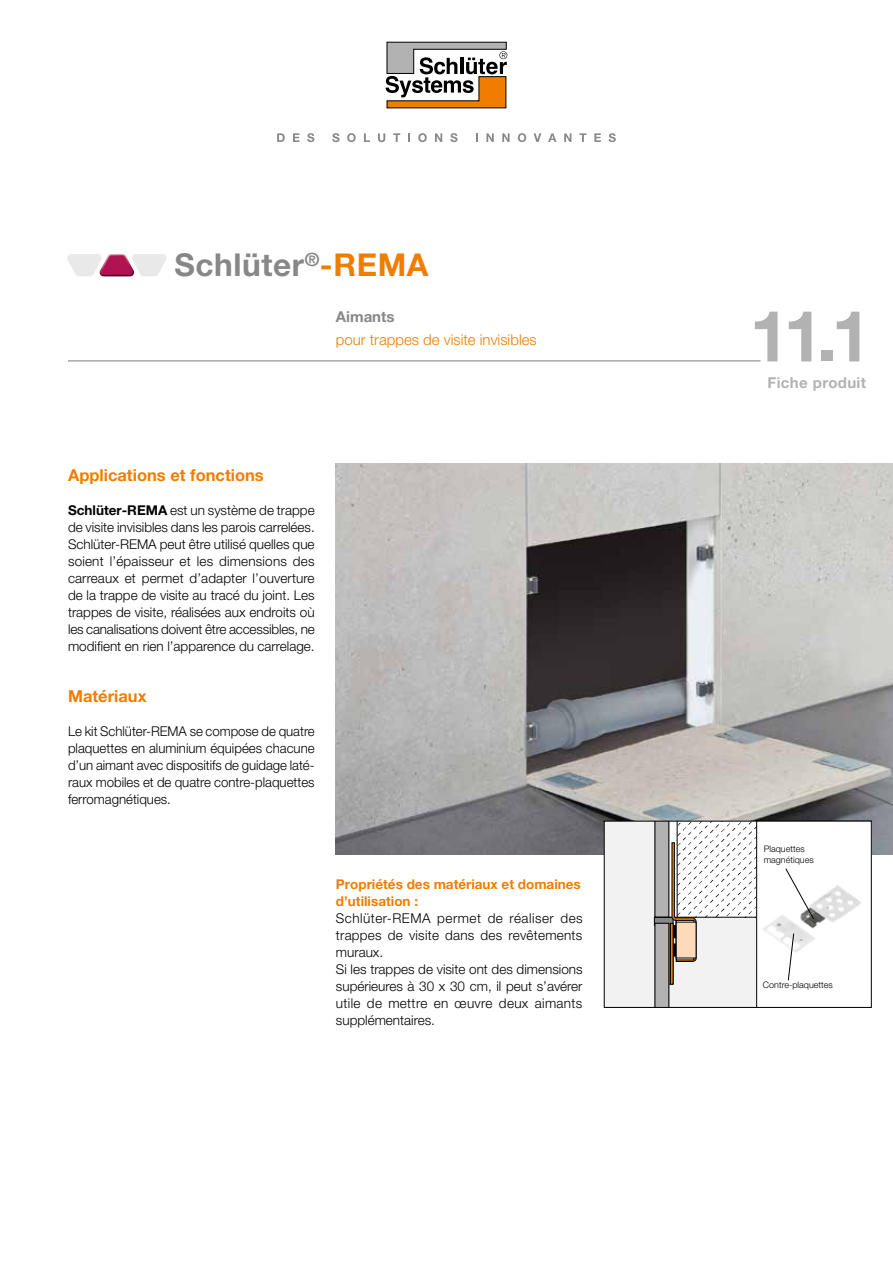
<style>
.page{position:relative;width:893px;height:1263px;background:#fff}
.page>*{position:absolute;margin:0;border:0;box-sizing:border-box;transform-origin:0 0}
.Datenblatt_Nr{font:700 71.25px "Helvetica Neue LT Pro";color:#b3b2b2}
.Titel{font:700 31.5px "Helvetica Neue LT Pro";letter-spacing:.02em;color:#878787}
.Überschrift{font:700 16.5px "Helvetica Neue LT Pro";color:#ef7d00}
.Untertitel_2{font:300 15px "Helvetica Neue LT Pro";color:#ef7d00}
.Datenblatt_Sprachen{font:700 15px "Helvetica Neue LT Pro";letter-spacing:.02em;color:#b3b2b2}
.Untertitel_1{font:700 15px "Helvetica Neue LT Pro";color:#878787}
.Fließtext{font:300 13.5px/17px "Helvetica Neue LT Pro";color:#000;text-align:justify}
.Unter-Überschrift{font:700 13.5px/17px "Helvetica Neue LT Pro";color:#ef7d00}
.Produktbeschreibung{font:300 9px "Helvetica Neue LT Pro";color:#000}
.s1{color:#ef7d00}
.s2{font-weight:700}
</style>
<div class="page">
<img style="left:336px;top:463px;width:557px;height:392px">
<div style="left:757px;top:821px;width:114px;height:186px;background:#fff"></div>
<img style="left:814px;top:885px;width:47px;height:54px">
<div style="left:756px;top:821px;width:116px;height:187px;border:1px solid #000"></div>
<svg style="left:604px;top:821px;width:210px;height:186px"></svg>
<svg style="left:386px;top:42px;width:121px;height:66px"></svg>
<svg style="left:277px;top:133px;width:8px;height:9px"></svg>
<svg style="left:293px;top:133px;width:6px;height:9px"></svg>
<svg style="left:307px;top:133px;width:7px;height:9px"></svg>
<svg style="left:332px;top:133px;width:7px;height:9px"></svg>
<svg style="left:347px;top:133px;width:9px;height:9px"></svg>
<svg style="left:364px;top:133px;width:6px;height:9px"></svg>
<svg style="left:378px;top:133px;width:7px;height:9px"></svg>
<svg style="left:393px;top:133px;width:7px;height:9px"></svg>
<svg style="left:408px;top:133px;width:2px;height:9px"></svg>
<svg style="left:418px;top:133px;width:9px;height:9px"></svg>
<svg style="left:435px;top:133px;width:7px;height:9px"></svg>
<svg style="left:450px;top:133px;width:8px;height:9px"></svg>
<svg style="left:476px;top:133px;width:2px;height:9px"></svg>
<svg style="left:486px;top:133px;width:8px;height:9px"></svg>
<svg style="left:502px;top:133px;width:8px;height:9px"></svg>
<svg style="left:518px;top:133px;width:8px;height:9px"></svg>
<svg style="left:534px;top:133px;width:7px;height:9px"></svg>
<svg style="left:548px;top:133px;width:8px;height:9px"></svg>
<svg style="left:564px;top:133px;width:7px;height:9px"></svg>
<svg style="left:579px;top:133px;width:7px;height:9px"></svg>
<svg style="left:594px;top:133px;width:7px;height:9px"></svg>
<svg style="left:609px;top:133px;width:7px;height:9px"></svg>
<hr style="left:68px;top:360px;width:692px;height:1px;background:#878787">
<svg style="left:67px;top:254px;width:99px;height:22px"></svg>
<p class="Titel" style="left:174px;top:246px;width:256px">Schlüter<sup>®</sup><span class="s1">-REMA</span></p>
<p class="Untertitel_1" style="left:336px;top:307px;width:60px">Aimants</p>
<p class="Untertitel_2" style="left:336px;top:330px;width:202px">pour trappes de visite invisibles</p>
<p class="Überschrift" style="left:68px;top:464px;width:197px">Applications et fonctions</p>
<p class="Fließtext" style="left:68px;top:501px;width:248px"><span class="s2">Schlüter-REMA</span> est un système de trappe de visite invisibles dans les parois carrelées.</p>
<p class="Fließtext" style="left:68px;top:535px;width:248px">Schlüter-REMA peut être utilisé quelles que soient l’épaisseur et les dimensions des carreaux et permet d’adapter l’ouverture de la trappe de visite au tracé du joint. Les trappes de visite, réalisées aux endroits où les canalisations doivent être accessibles, ne modifient en rien l’apparence du carrelage.</p>
<p class="Überschrift" style="left:68px;top:685px;width:80px">Matériaux</p>
<p class="Fließtext" style="left:68px;top:722px;width:248px">Le kit Schlüter-REMA se compose de quatre plaquettes en aluminium équipées chacune d’un aimant avec dispositifs de guidage laté&shy;raux mobiles et de quatre contre-plaquettes ferromagnétiques.</p>
<p class="Unter-Überschrift" style="left:336px;top:875px;width:246px">Propriétés des matériaux et domaines d’utilisation :</p>
<p class="Fließtext" style="left:336px;top:909px;width:248px">Schlüter-REMA permet de réaliser des trappes de visite dans des revêtements muraux.</p>
<p class="Fließtext" style="left:336px;top:960px;width:248px">Si les trappes de visite ont des dimensions supérieures à 30 x 30 cm, il peut s’avérer utile de mettre en œuvre deux aimants supplémentaires.</p>
<p class="Datenblatt_Nr" style="left:750px;top:292px;width:123px">11.1</p>
<p class="Datenblatt_Sprachen" style="left:768px;top:373px;width:100px">Fiche produit</p>
<p class="Produktbeschreibung" style="left:764px;top:843px;width:43px">Plaquettes</p>
<p class="Produktbeschreibung" style="left:764px;top:854px;width:52px">magnétiques</p>
<p class="Produktbeschreibung" style="left:763px;top:979px;width:72px">Contre-plaquettes</p>
</div>
